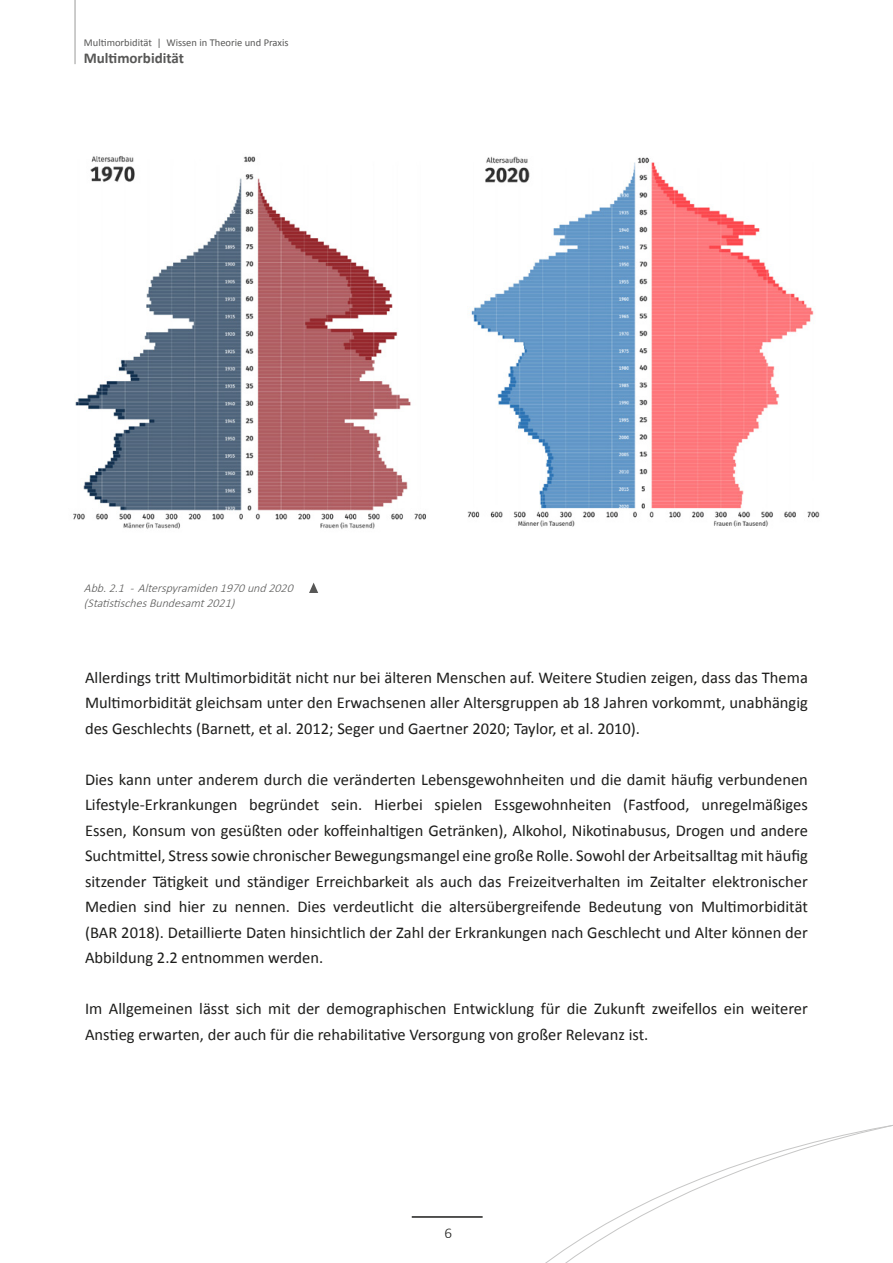
<style>
.page{position:relative;width:893px;height:1263px;background:#fff}
.page>*{position:absolute;margin:0;border:0;box-sizing:border-box;transform-origin:0 0}
.P__Base__--2{font:16.5px/25.5px "Calibri";color:#1d1d1b;text-align:justify}
.t1{font:700 15px "Calibri";color:#575756}
.t2{font:300 15px "Calibri";color:#1d1d1b}
.t3{font:italic 300 12px "Calibri";color:#575756}
.t4{font:10.5px "Calibri";color:#575756}
</style>
<div class="page">
<hr style="left:75px;top:0;width:1px;height:64px;background:#1d1d1b">
<img style="left:467px;top:156px;width:353px;height:371px">
<img style="left:73px;top:156px;width:353px;height:373px">
<svg style="left:309px;top:583px;width:9px;height:10px"></svg>
<svg style="left:411px;top:1125px;width:482px;height:138px"></svg>
<p class="t4" style="left:84px;top:36px;width:206px">Multimorbidität | Wissen in Theorie und Praxis</p>
<p class="t1" style="left:84px;top:49px;width:102px">Multimorbidität</p>
<p class="t3" style="left:84px;top:580px;width:214px">Abb.2.1 -Alterspyramiden1970und2020</p>
<p class="t3" style="left:84px;top:595px;width:156px">(StatistischesBundesamt2021)</p>
<p class="P__Base__--2" style="left:85px;top:664px;width:724px">Allerdings tritt Multimorbidität nicht nur bei älteren Menschen auf. Weitere Studien zeigen, dass das Thema Multimorbidität gleichsam unter den Erwachsenen aller Altersgruppen ab 18 Jahren vorkommt, unabhängig des Geschlechts (Barnett, et al. 2012; Seger und Gaertner 2020; Taylor, et al. 2010).</p>
<p class="P__Base__--2" style="left:85px;top:766px;width:724px">Dies kann unter anderem durch die veränderten Lebensgewohnheiten und die damit häufig verbundenen Lifestyle-Erkrankungen begründet sein. Hierbei spielen Essgewohnheiten (Fastfood, unregelmäßiges Essen, Konsum von gesüßten oder koffeinhaltigen Getränken), Alkohol, Nikotinabusus, Drogen und andere Suchtmittel, Stress sowie chronischer Bewegungsmangel eine große Rolle. Sowohl der Arbeitsalltag mit häufig sitzender Tätigkeit und ständiger Erreichbarkeit als auch das Freizeitverhalten im Zeitalter elektronischer Medien sind hier zu nennen. Dies verdeutlicht die altersübergreifende Bedeutung von Multimorbidität (BAR 2018). Detaillierte Daten hinsichtlich der Zahl der Erkrankungen nach Geschlecht und Alter können der Abbildung 2.2 entnommen werden.</p>
<p class="P__Base__--2" style="left:85px;top:995px;width:724px">Im Allgemeinen lässt sich mit der demographischen Entwicklung für die Zukunft zweifellos ein weiterer<br>Anstieg erwarten, der auch für die rehabilitative Versorgung von großer Relevanz ist.</p>
<p class="t2" style="left:444px;top:1224px;width:9px">6</p>
</div>
